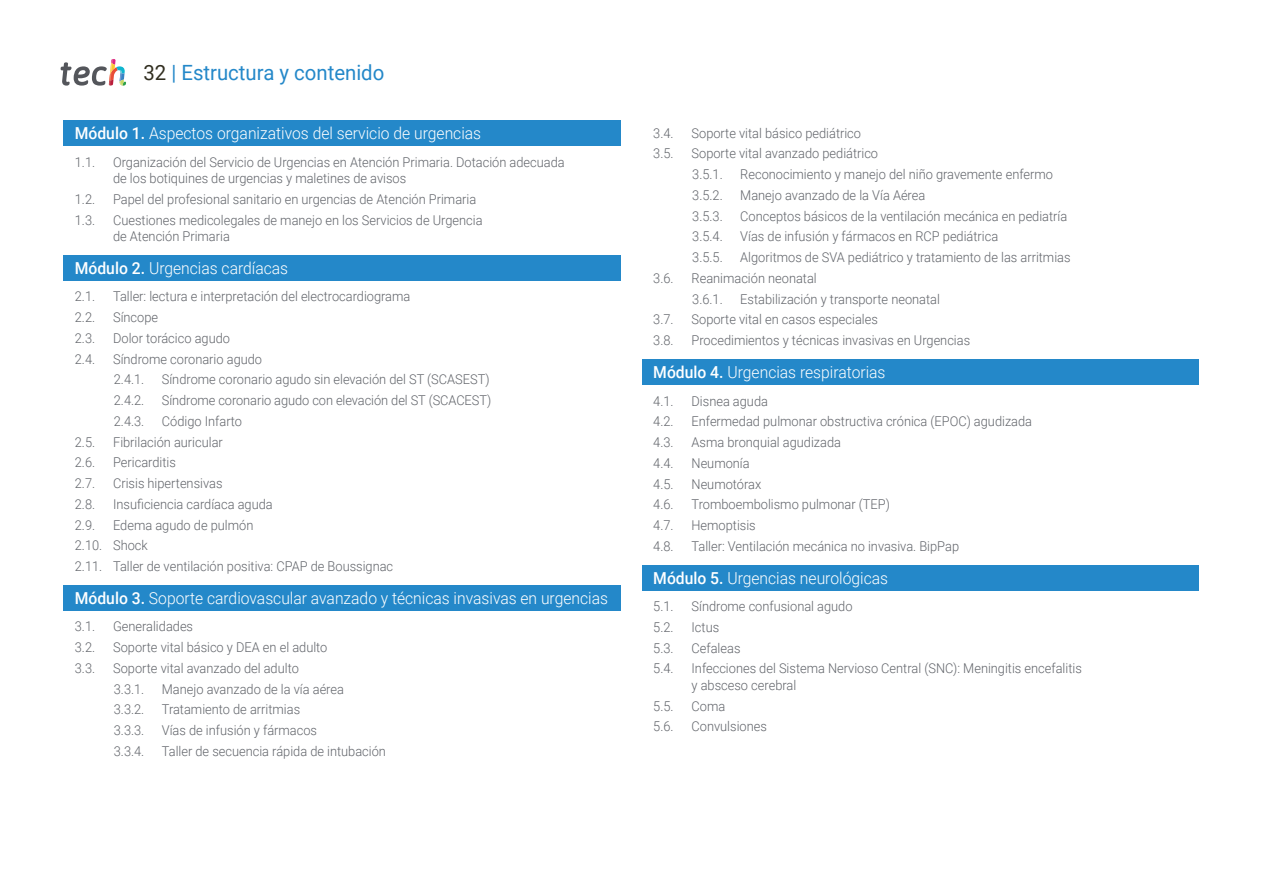
<style>
.page{position:relative;width:1263px;height:893px;background:#fff}
.page>*{position:absolute;margin:0;border:0;box-sizing:border-box;transform-origin:0 0}
.t1{font:21px "Roboto";color:#2488c9}
.t2{font:300 16.5px "Roboto";color:#fff;scale:.95 1}
.t3{font:300 13.5px/20.7px "Roboto";color:#61646a;scale:.95 1}
.s1{color:#312e20}
.s2{font-weight:500}
</style>
<div class="page">
<svg style="left:61px;top:59px;width:65px;height:27px"></svg>
<div style="left:64px;top:121px;width:557px;height:25px;background:#2488c9"></div>
<div style="left:64px;top:255px;width:557px;height:25px;background:#2488c9"></div>
<div style="left:64px;top:585px;width:557px;height:25px;background:#2488c9"></div>
<div style="left:642px;top:360px;width:557px;height:25px;background:#2488c9"></div>
<div style="left:642px;top:565px;width:557px;height:25px;background:#2488c9"></div>
<h1 class="t1" style="left:144px;top:57px;width:242px"><span class="s1">32</span> | Estructura y contenido</h1>
<p class="t2" style="left:75px;top:122px;width:429px"><span class="s2">Módulo 1.</span> Aspectos organizativos del servicio de urgencias</p>
<p class="t3" style="left:75px;top:151px;width:23px">1.1.</p>
<p class="t3" style="left:113px;top:153px;width:477px;line-height:16.5px">Organización del Servicio de Urgencias en Atención Primaria. Dotación adecuada de los botiquines de urgencias y maletines de avisos</p>
<p class="t3" style="left:75px;top:188px;width:23px">1.2.</p>
<p class="t3" style="left:113px;top:188px;width:384px">Papel del profesional sanitario en urgencias de Atención Primaria</p>
<p class="t3" style="left:75px;top:209px;width:23px">1.3.</p>
<p class="t3" style="left:113px;top:211px;width:390px;line-height:16.5px">Cuestiones medicolegales de manejo en los Servicios de Urgencia de Atención Primaria</p>
<p class="t2" style="left:75px;top:257px;width:226px"><span class="s2">Módulo 2.</span> Urgencias cardíacas</p>
<p class="t3" style="left:75px;top:286px;width:23px">2.1.</p>
<p class="t3" style="left:113px;top:286px;width:314px">Taller: lectura e interpretación del electrocardiograma</p>
<p class="t3" style="left:75px;top:306px;width:23px">2.2.</p>
<p class="t3" style="left:113px;top:306px;width:49px">Síncope</p>
<p class="t3" style="left:75px;top:327px;width:23px">2.3.</p>
<p class="t3" style="left:113px;top:327px;width:125px">Dolor torácico agudo</p>
<p class="t3" style="left:75px;top:348px;width:23px">2.4.</p>
<p class="t3" style="left:113px;top:348px;width:158px">Síndrome coronario agudo<br>2.4.1.</p>
<p class="t3" style="left:162px;top:369px;width:346px">Síndrome coronario agudo sin elevación del ST (SCASEST)</p>
<p class="t3" style="left:114px;top:389px;width:34px">2.4.2.</p>
<p class="t3" style="left:162px;top:389px;width:348px">Síndrome coronario agudo con elevación del ST (SCACEST)</p>
<p class="t3" style="left:114px;top:410px;width:34px">2.4.3.</p>
<p class="t3" style="left:162px;top:410px;width:86px">Código Infarto</p>
<p class="t3" style="left:75px;top:431px;width:23px">2.5.</p>
<p class="t3" style="left:113px;top:431px;width:117px">Fibrilación auricular</p>
<p class="t3" style="left:75px;top:452px;width:23px">2.6.</p>
<p class="t3" style="left:113px;top:452px;width:68px">Pericarditis</p>
<p class="t3" style="left:75px;top:472px;width:23px">2.7.</p>
<p class="t3" style="left:113px;top:472px;width:117px">Crisis hipertensivas</p>
<p class="t3" style="left:75px;top:493px;width:23px">2.8.</p>
<p class="t3" style="left:113px;top:493px;width:170px">Insuficiencia cardíaca aguda</p>
<p class="t3" style="left:75px;top:514px;width:23px">2.9.</p>
<p class="t3" style="left:75px;top:514px;width:337px;text-indent:38px">Edema agudo de pulmón<br>2.10. Shock<br>2.11. Taller de ventilación positiva: CPAP de Boussignac</p>
<p class="t2" style="left:75px;top:587px;width:563px"><span class="s2">Módulo 3.</span> Soporte cardiovascular avanzado y técnicas invasivas en urgencias</p>
<p class="t3" style="left:75px;top:616px;width:23px">3.1.</p>
<p class="t3" style="left:113px;top:616px;width:86px">Generalidades</p>
<p class="t3" style="left:75px;top:636px;width:23px">3.2.</p>
<p class="t3" style="left:113px;top:636px;width:227px">Soporte vital básico y DEA en el adulto</p>
<p class="t3" style="left:75px;top:657px;width:23px">3.3.</p>
<p class="t3" style="left:113px;top:657px;width:197px">Soporte vital avanzado del adulto<br>3.3.1.</p>
<p class="t3" style="left:162px;top:678px;width:193px">Manejo avanzado de la vía aérea</p>
<p class="t3" style="left:114px;top:699px;width:34px">3.3.2.</p>
<p class="t3" style="left:162px;top:699px;width:147px">Tratamiento de arritmias</p>
<p class="t3" style="left:114px;top:719px;width:34px">3.3.3.</p>
<p class="t3" style="left:162px;top:719px;width:165px">Vías de infusión y fármacos</p>
<p class="t3" style="left:114px;top:740px;width:34px">3.3.4.</p>
<p class="t3" style="left:162px;top:740px;width:237px">Taller de secuencia rápida de intubación</p>
<p class="t3" style="left:653px;top:122px;width:23px">3.4.</p>
<p class="t3" style="left:691px;top:122px;width:180px">Soporte vital básico pediátrico</p>
<p class="t3" style="left:653px;top:143px;width:23px">3.5.</p>
<p class="t3" style="left:691px;top:143px;width:198px">Soporte vital avanzado pediátrico<br>3.5.1.</p>
<p class="t3" style="left:740px;top:164px;width:331px">Reconocimiento y manejo del niño gravemente enfermo</p>
<p class="t3" style="left:692px;top:184px;width:34px">3.5.2.</p>
<p class="t3" style="left:740px;top:184px;width:196px">Manejo avanzado de la Vía Aérea</p>
<p class="t3" style="left:692px;top:205px;width:34px">3.5.3.</p>
<p class="t3" style="left:740px;top:205px;width:346px">Conceptos básicos de la ventilación mecánica en pediatría</p>
<p class="t3" style="left:692px;top:226px;width:34px">3.5.4.</p>
<p class="t3" style="left:740px;top:226px;width:273px">Vías de infusión y fármacos en RCP pediátrica</p>
<p class="t3" style="left:692px;top:247px;width:34px">3.5.5.</p>
<p class="t3" style="left:740px;top:247px;width:349px">Algoritmos de SVA pediátrico y tratamiento de las arritmias</p>
<p class="t3" style="left:653px;top:267px;width:23px">3.6.</p>
<p class="t3" style="left:691px;top:267px;width:133px">Reanimación neonatal<br>3.6.1.</p>
<p class="t3" style="left:740px;top:288px;width:212px">Estabilización y transporte neonatal</p>
<p class="t3" style="left:653px;top:309px;width:23px">3.7.</p>
<p class="t3" style="left:691px;top:309px;width:198px">Soporte vital en casos especiales</p>
<p class="t3" style="left:653px;top:330px;width:23px">3.8.</p>
<p class="t3" style="left:691px;top:330px;width:295px">Procedimientos y técnicas invasivas en Urgencias</p>
<p class="t2" style="left:653px;top:361px;width:246px"><span class="s2">Módulo 4.</span> Urgencias respiratorias</p>
<p class="t3" style="left:653px;top:390px;width:23px">4.1.</p>
<p class="t3" style="left:691px;top:390px;width:82px">Disnea aguda</p>
<p class="t3" style="left:653px;top:411px;width:23px">4.2.</p>
<p class="t3" style="left:691px;top:411px;width:360px">Enfermedad pulmonar obstructiva crónica (EPOC) agudizada</p>
<p class="t3" style="left:653px;top:431px;width:23px">4.3.</p>
<p class="t3" style="left:691px;top:431px;width:159px">Asma bronquial agudizada</p>
<p class="t3" style="left:653px;top:452px;width:23px">4.4.</p>
<p class="t3" style="left:691px;top:452px;width:63px">Neumonía</p>
<p class="t3" style="left:653px;top:473px;width:23px">4.5.</p>
<p class="t3" style="left:691px;top:473px;width:75px">Neumotórax</p>
<p class="t3" style="left:653px;top:494px;width:23px">4.6.</p>
<p class="t3" style="left:691px;top:494px;width:210px">Tromboembolismo pulmonar (TEP)</p>
<p class="t3" style="left:653px;top:514px;width:23px">4.7.</p>
<p class="t3" style="left:691px;top:514px;width:69px">Hemoptisis</p>
<p class="t3" style="left:653px;top:535px;width:23px">4.8.</p>
<p class="t3" style="left:691px;top:535px;width:283px">Taller: Ventilación mecánica no invasiva. BipPap</p>
<p class="t2" style="left:653px;top:566px;width:249px"><span class="s2">Módulo 5.</span> Urgencias neurológicas</p>
<p class="t3" style="left:653px;top:595px;width:23px">5.1.</p>
<p class="t3" style="left:691px;top:595px;width:171px">Síndrome confusional agudo</p>
<p class="t3" style="left:653px;top:616px;width:23px">5.2.</p>
<p class="t3" style="left:691px;top:616px;width:31px">Ictus</p>
<p class="t3" style="left:653px;top:637px;width:23px">5.3.</p>
<p class="t3" style="left:691px;top:637px;width:53px">Cefaleas</p>
<p class="t3" style="left:653px;top:658px;width:23px">5.4.</p>
<p class="t3" style="left:691px;top:660px;width:412px;line-height:16.5px">Infecciones del Sistema Nervioso Central (SNC): Meningitis encefalitis y absceso cerebral</p>
<p class="t3" style="left:653px;top:695px;width:23px">5.5.</p>
<p class="t3" style="left:691px;top:695px;width:37px">Coma</p>
<p class="t3" style="left:653px;top:716px;width:23px">5.6.</p>
<p class="t3" style="left:691px;top:716px;width:81px">Convulsiones</p>
</div>
